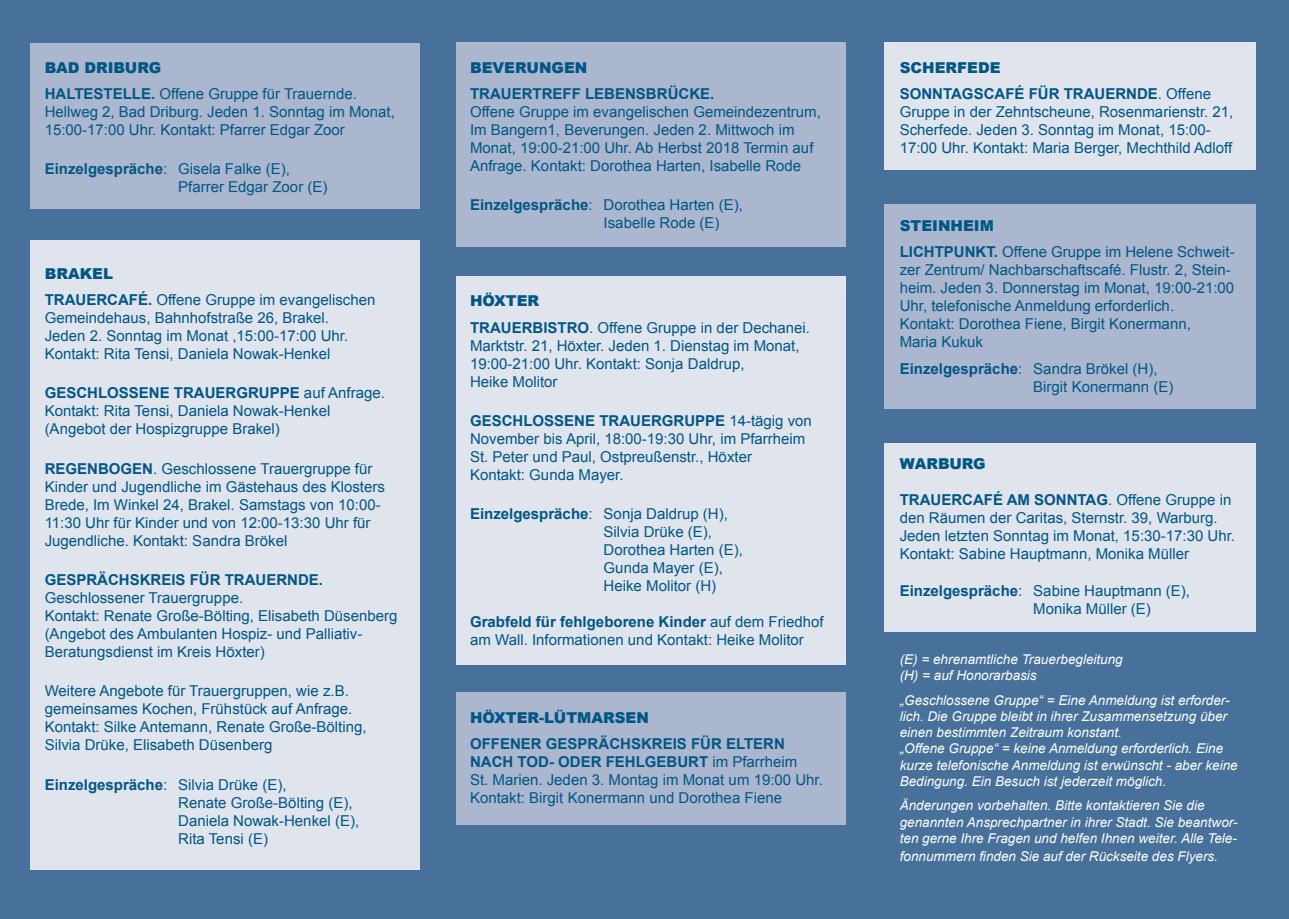
<style>
.page{position:relative;width:1289px;height:919px;background:#fff}
.page>*{position:absolute;margin:0;border:0;box-sizing:border-box;transform-origin:0 0}
.t1{font:15px/18px "Arial";color:#015685}
.t2{font:700 15px/26.5px "Arial";color:#015685}
.t3{font:900 15px "Arial";color:#015685}
.t4{font:italic 13.5px/16.2px "Arial";color:#fff}
.s1{font-weight:900}
.s2{font-weight:700}
.s3{font-weight:400}
</style>
<div class="page">
<div style="left:0;top:0;width:1288px;height:918px;background:#47719b"></div>
<div style="left:31px;top:43px;width:389px;height:165px;background:#aab7ce"></div>
<div style="left:31px;top:240px;width:389px;height:630px;background:#dfe4ed"></div>
<div style="left:456px;top:43px;width:389px;height:204px;background:#aab7ce"></div>
<div style="left:456px;top:276px;width:389px;height:388px;background:#dfe4ed"></div>
<div style="left:456px;top:692px;width:389px;height:133px;background:#aab7ce"></div>
<div style="left:884px;top:43px;width:371px;height:127px;background:#dfe4ed"></div>
<div style="left:884px;top:204px;width:371px;height:204px;background:#aab7ce"></div>
<div style="left:884px;top:443px;width:371px;height:188px;background:#dfe4ed"></div>
<p class="t1" style="left:45px;top:54px;width:314px;line-height:26.5px"><span class="s1">BAD DRIBURG<br></span><span class="s2">HALTESTELLE.</span> Offene Gruppe für Trauernde.</p>
<p class="t1" style="left:45px;top:103px;width:352px">Hellweg 2, Bad Driburg. Jeden 1. Sonntag im Monat,<br>15:00-17:00 Uhr. Kontakt: Pfarrer Edgar Zoor</p>
<p class="t1" style="left:178px;top:160px;width:151px;text-indent:-134px"><span class="s2">Einzelgespräche</span>: Gisela Falke (E),<br>Pfarrer Edgar Zoor (E)</p>
<p class="t1" style="left:45px;top:260px;width:332px;line-height:26.5px"><span class="s1">BRAKEL<br></span><span class="s2">TRAUERCAFÉ.</span> Offene Gruppe im evangelischen</p>
<p class="t1" style="left:45px;top:309px;width:305px">Gemeindehaus, Bahnhofstraße 26, Brakel.<br>Jeden 2. Sonntag im Monat ,15:00-17:00 Uhr.<br>Kontakt: Rita Tensi, Daniela Nowak-Henkel</p>
<p class="t1" style="left:45px;top:384px;width:342px"><span class="s2">GESCHLOSSENE TRAUERGRUPPE</span> auf Anfrage.<br>Kontakt: Rita Tensi, Daniela Nowak-Henkel (Angebot der Hospizgruppe Brakel)</p>
<p class="t1" style="left:45px;top:459px;width:342px"><span class="s2">REGENBOGEN</span>. Geschlossene Trauergruppe für Kinder und Jugendliche im Gästehaus des Klosters Brede, Im Winkel 24, Brakel. Samstags von 10:00- 11:30 Uhr für Kinder und von 12:00-13:30 Uhr für Jugendliche. Kontakt: Sandra Brökel</p>
<p class="t2" style="left:45px;top:567px;width:280px">GESPRÄCHSKREIS FÜR TRAUERNDE.</p>
<p class="t1" style="left:45px;top:589px;width:354px">Geschlossener Trauergruppe.<br>Kontakt: Renate Große-Bölting, Elisabeth Düsenberg (Angebot des Ambulanten Hospiz- und Palliativ-Beratungsdienst im Kreis Höxter)</p>
<p class="t1" style="left:45px;top:682px;width:323px">Weitere Angebote für Trauergruppen, wie z.B. gemeinsames Kochen, Frühstück auf Anfrage.<br>Kontakt: Silke Antemann, Renate Große-Bölting, Silvia Drüke, Elisabeth Düsenberg</p>
<p class="t1" style="left:178px;top:775px;width:182px;text-indent:-134px"><span class="s2">Einzelgespräche</span>: Silvia Drüke (E),<br>Renate Große-Bölting (E),<br>Daniela Nowak-Henkel (E),<br>Rita Tensi (E)</p>
<p class="t3" style="left:470px;top:56px;width:119px">BEVERUNGEN</p>
<p class="t2" style="left:470px;top:81px;width:246px">TRAUERTREFF LEBENSBRÜCKE.</p>
<p class="t1" style="left:470px;top:103px;width:352px">Offene Gruppe im evangelischen Gemeindezentrum, Im Bangern1, Beverungen. Jeden 2. Mittwoch im Monat, 19:00-21:00 Uhr. Ab Herbst 2018 Termin auf Anfrage. Kontakt: Dorothea Harten, Isabelle Rode</p>
<p class="t1" style="left:603px;top:196px;width:141px;text-indent:-134px"><span class="s2">Einzelgespräche</span>: Dorothea Harten (E),<br>Isabelle Rode (E)</p>
<p class="t1" style="left:470px;top:287px;width:341px;line-height:26.5px"><span class="s1">HÖXTER<br></span><span class="s2">TRAUERBISTRO</span>. Offene Gruppe in der Dechanei.</p>
<p class="t1" style="left:470px;top:336px;width:331px">Marktstr. 21, Höxter. Jeden 1. Dienstag im Monat,<br>19:00-21:00 Uhr. Kontakt: Sonja Daldrup,<br>Heike Molitor</p>
<p class="t1" style="left:470px;top:412px;width:343px"><span class="s2">GESCHLOSSENE TRAUERGRUPPE</span> 14-tägig von November bis April, 18:00-19:30 Uhr, im Pfarrheim St. Peter und Paul, Ostpreußenstr., Höxter<br>Kontakt: Gunda Mayer.</p>
<p class="t1" style="left:603px;top:505px;width:141px;text-indent:-134px"><span class="s2">Einzelgespräche</span>: Sonja Daldrup (H),<br>Silvia Drüke (E),<br>Dorothea Harten (E),<br>Gunda Mayer (E),<br>Heike Molitor (H)</p>
<p class="t1" style="left:470px;top:613px;width:355px"><span class="s2">Grabfeld für fehlgeborene Kinder</span> auf dem Friedhof am Wall. Informationen und Kontakt: Heike Molitor</p>
<p class="t3" style="left:470px;top:706px;width:180px">HÖXTER-LÜTMARSEN</p>
<p class="t1" style="left:470px;top:735px;width:354px"><span class="s2">OFFENER GESPRÄCHSKREIS FÜR ELTERN NACH TOD- ODER FEHLGEBURT</span> im Pfarrheim<br>St. Marien. Jeden 3. Montag im Monat um 19:00 Uhr.<br>Kontakt: Birgit Konermann und Dorothea Fiene</p>
<p class="t2" style="left:899px;top:54px;width:313px"><span class="s1">SCHERFEDE<br></span>SONNTAGSCAFÉ FÜR TRAUERNDE<span class="s3">. Offene</span></p>
<p class="t1" style="left:899px;top:103px;width:335px">Gruppe in der Zehntscheune, Rosenmarienstr. 21,<br>Scherfede. Jeden 3. Sonntag im Monat, 15:00-<br>17:00 Uhr. Kontakt: Maria Berger, Mechthild Adloff</p>
<p class="t1" style="left:899px;top:212px;width:336px;line-height:26.5px"><span class="s1">STEINHEIM<br></span><span class="s2">LICHTPUNKT.</span> Offene Gruppe im Helene Schweit-</p>
<p class="t1" style="left:899px;top:261px;width:336px">zer Zentrum/ Nachbarschaftscafé. Flustr. 2, Stein&shy;heim. Jeden 3. Donnerstag im Monat, 19:00-21:00<br>Uhr, telefonische Anmeldung erforderlich.<br>Kontakt: Dorothea Fiene, Birgit Konermann,<br>Maria Kukuk</p>
<p class="t1" style="left:1033px;top:360px;width:142px;text-indent:-134px"><span class="s2">Einzelgespräche</span>: Sandra Brökel (H),<br>Birgit Konermann (E)</p>
<p class="t3" style="left:899px;top:453px;width:88px">WARBURG</p>
<p class="t1" style="left:899px;top:491px;width:337px"><span class="s2">TRAUERCAFÉ AM SONNTAG</span>. Offene Gruppe in den Räumen der Caritas, Sternstr. 39, Warburg.<br>Jeden letzten Sonntag im Monat, 15:30-17:30 Uhr.<br>Kontakt: Sabine Hauptmann, Monika Müller</p>
<p class="t1" style="left:1033px;top:581px;width:158px;text-indent:-134px"><span class="s2">Einzelgespräche</span>: Sabine Hauptmann (E),<br>Monika Müller (E)</p>
<p class="t4" style="left:899px;top:651px;width:224px">(E) = ehrenamtliche Trauerbegleitung (H) = auf Honorarbasis</p>
<p class="t4" style="left:899px;top:692px;width:339px">„Geschlossene Gruppe“ = Eine Anmeldung ist erforder&shy;lich. Die Gruppe bleibt in ihrer Zusammensetzung über einen bestimmten Zeitraum konstant.<br>„Offene Gruppe“ = keine Anmeldung erforderlich. Eine kurze telefonische Anmeldung ist erwünscht - aber keine Bedingung. Ein Besuch ist jederzeit möglich.</p>
<p class="t4" style="left:899px;top:797px;width:339px">Änderungen vorbehalten. Bitte kontaktieren Sie die genannten Ansprechpartner in ihrer Stadt. Sie beantwor&shy;ten gerne Ihre Fragen und helfen Ihnen weiter. Alle Tele-</p>
<p class="t4" style="left:899px;top:848px;width:320px">fonnummern finden Sie auf der Rückseite des Flyers.</p>
</div>
